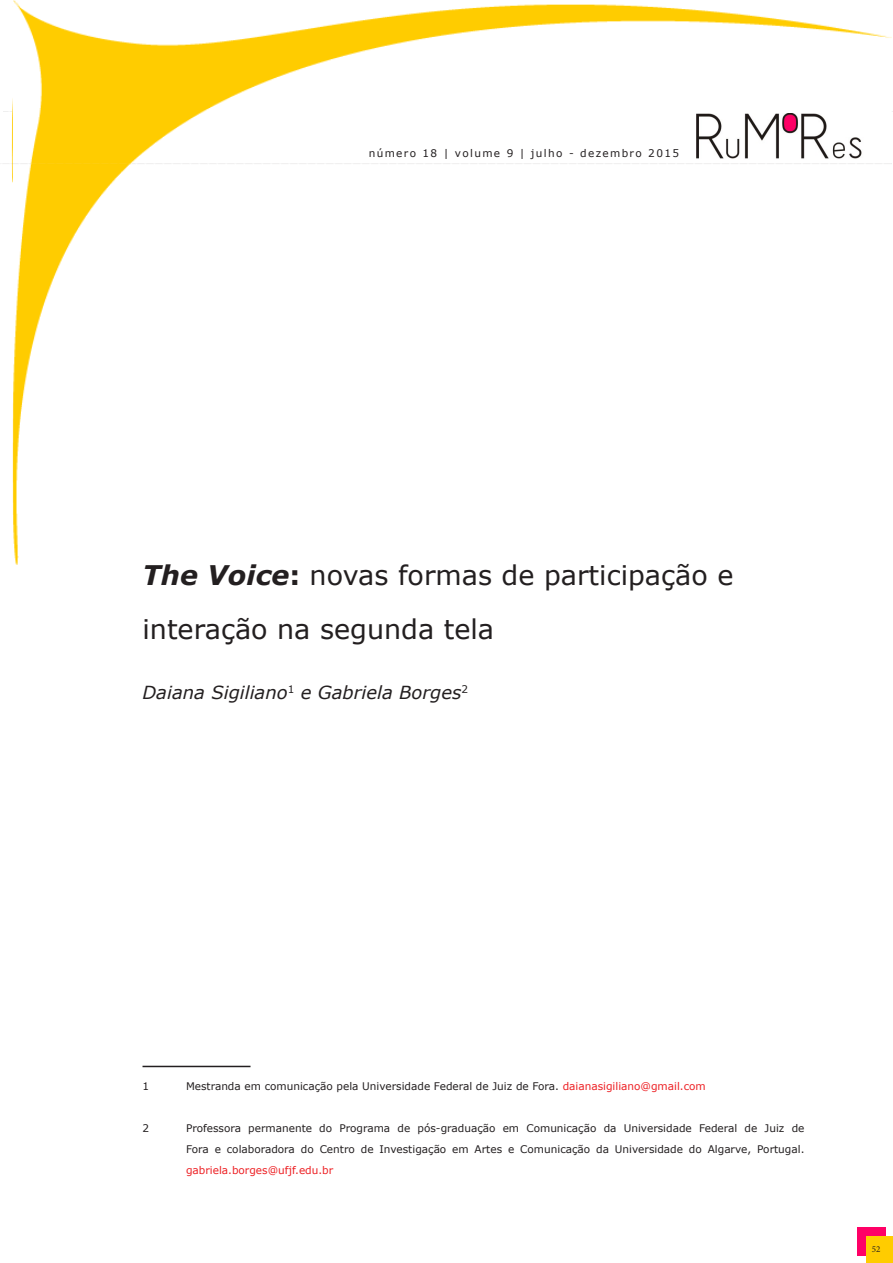
<style>
.page{position:relative;width:893px;height:1263px;background:#fff}
.page>*{position:absolute;margin:0;border:0;box-sizing:border-box;transform-origin:0 0}
.TITULO_Artigo{font:27px/54px "Verdana";color:#231f20}
.AUTOR_artigo{font:italic 18px "Verdana";color:#231f20}
.Nota_de_rodapé{font:10.5px/21px "Verdana";color:#231f20;text-align:justify}
.Nota_de_rodapé-2{font:10.5px "Verdana";letter-spacing:.13em;color:#231f20}
.t1{font:9px "Minion Pro";color:#231f20}
.s1{font-weight:700;font-style:italic}
.s2{font-weight:700}
.s3{color:#ed2024}
</style>
<div class="page">
<div style="left:857px;top:1227px;width:29px;height:28px;background:#f06"></div>
<div style="left:866px;top:1236px;width:27px;height:27px;background:#fc0"></div>
<img style="left:13px;top:1px;width:879px;height:564px">
<svg style="left:11px;top:164px;width:881px;height:1px"></svg>
<img style="left:697px;top:113px;width:167px;height:47px">
<hr style="left:142px;top:1066px;width:108px;height:1px;background:#231f20">
<p class="Nota_de_rodapé-2" style="left:369px;top:147px;width:312px">número 18 | volume 9 | julho - dezembro 2015</p>
<p class="TITULO_Artigo" style="left:142px;top:548px;width:592px"><span class="s1">The Voice</span><span class="s2">:</span> novas formas de participação e interação na segunda tela</p>
<p class="AUTOR_artigo" style="left:142px;top:681px;width:327px">Daiana Sigiliano<sup>1</sup> e Gabriela Borges<sup>2</sup></p>
<p class="Nota_de_rodapé" style="left:142px;top:1076px;width:8px">1</p>
<p class="Nota_de_rodapé" style="left:186px;top:1076px;width:521px">Mestranda em comunicação pela Universidade Federal de Juiz de Fora. <span class="s3">daianasigiliano@gmail.com</span></p>
<p class="Nota_de_rodapé" style="left:142px;top:1118px;width:8px">2</p>
<p class="Nota_de_rodapé" style="left:186px;top:1118px;width:620px">Professora permanente do Programa de pós-graduação em Comunicação da Universidade Federal de Juiz de Fora e colaboradora do Centro de Investigação em Artes e Comunicação da Universidade do Algarve, Portugal. <span class="s3">gabriela.borges@ufjf.edu.br</span></p>
<p class="t1" style="left:872px;top:1243px;width:10px">52</p>
</div>
